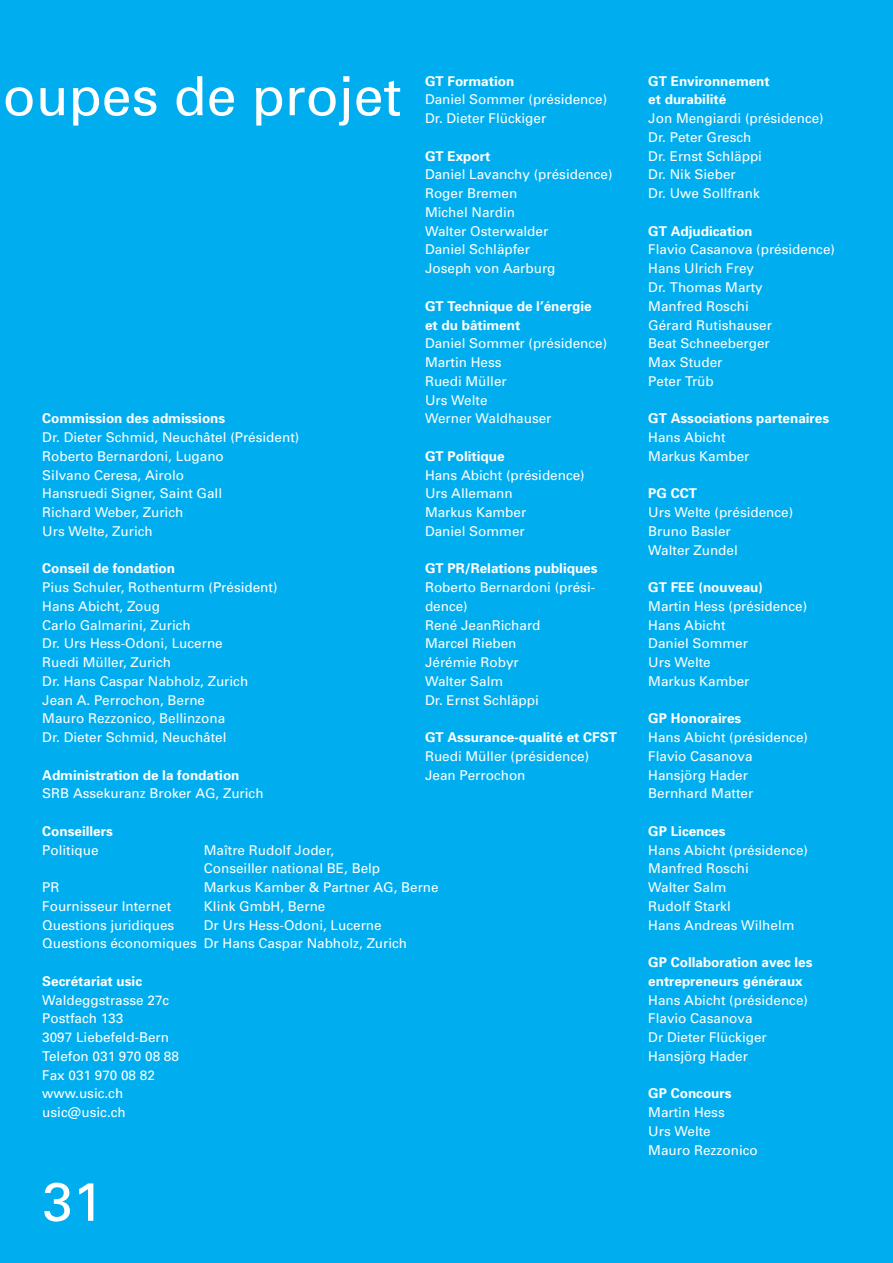
<style>
.page{position:relative;width:893px;height:1263px;background:#00aeef}
.page>*{position:absolute;margin:0;border:0;box-sizing:border-box;transform-origin:0 0}
.t1{font:54px "Univers";color:#fff}
.t2{font:13.5px/18.8px "Univers";color:#fff}
.t3{font:700 13.5px/18.8px "Univers";color:#fff}
.s1{font-weight:700}
.s2{font-weight:400}
</style>
<div class="page">
<p class="t1" style="left:3px;top:77px;width:400px">oupes de projet</p>
<p class="t2" style="left:42px;top:410px;width:258px"><span class="s1">Commission des admissions<br></span>Dr. Dieter Schmid, Neuchâtel (Président)<br>Roberto Bernardoni, Lugano<br>Silvano Ceresa, Airolo<br>Hansruedi Signer, Saint Gall<br>Richard Weber, Zurich<br>Urs Welte, Zurich</p>
<p class="t2" style="left:42px;top:560px;width:237px"><span class="s1">Conseil de fondation<br></span>Pius Schuler, Rothenturm (Président)<br>Hans Abicht, Zoug<br>Carlo Galmarini, Zurich<br>Dr. Urs Hess-Odoni, Lucerne<br>Ruedi Müller, Zurich<br>Dr. Hans Caspar Nabholz, Zurich<br>Jean A. Perrochon, Berne<br>Mauro Rezzonico, Bellinzona<br>Dr. Dieter Schmid, Neuchâtel</p>
<p class="t2" style="left:42px;top:766px;width:223px"><span class="s1">Administration de la fondation<br></span>SRB Assekuranz Broker AG, Zurich</p>
<p class="t3" style="left:42px;top:823px;width:72px">Conseillers<br><span class="s2">Politique</span></p>
<p class="t2" style="left:204px;top:841px;width:178px">Maître Rudolf Joder,<br>Conseiller national BE, Belp</p>
<p class="t2" style="left:425px;top:73px;width:184px"><span class="s1">GT Formation<br></span>Daniel Sommer (présidence)<br>Dr. Dieter Flückiger</p>
<p class="t2" style="left:425px;top:148px;width:189px"><span class="s1">GT Export<br></span>Daniel Lavanchy (présidence)<br>Roger Bremen<br>Michel Nardin<br>Walter Osterwalder<br>Daniel Schläpfer<br>Joseph von Aarburg</p>
<p class="t2" style="left:425px;top:298px;width:184px"><span class="s1">GT Technique de l’énergie et du bâtiment<br></span>Daniel Sommer (présidence)<br>Martin Hess<br>Ruedi Müller<br>Urs Welte<br>Werner Waldhauser</p>
<p class="t2" style="left:425px;top:448px;width:161px"><span class="s1">GT Politique<br></span>Hans Abicht (présidence)<br>Urs Allemann<br>Markus Kamber<br>Daniel Sommer</p>
<p class="t2" style="left:425px;top:560px;width:174px"><span class="s1">GT PR/Relations publiques<br></span>Roberto Bernardoni (prési&shy;dence)<br>René JeanRichard<br>Marcel Rieben<br>Jérémie Robyr<br>Walter Salm<br>Dr. Ernst Schläppi</p>
<p class="t2" style="left:425px;top:729px;width:194px"><span class="s1">GT Assurance-qualité et CFST<br></span>Ruedi Müller (présidence)<br>Jean Perrochon</p>
<p class="t2" style="left:42px;top:879px;width:19px">PR</p>
<p class="t2" style="left:204px;top:879px;width:236px">Markus Kamber &amp; Partner AG, Berne</p>
<p class="t2" style="left:42px;top:898px;width:130px">Fournisseur Internet</p>
<p class="t2" style="left:204px;top:898px;width:123px">Klink GmbH, Berne</p>
<p class="t2" style="left:42px;top:916px;width:133px">Questions juridiques</p>
<p class="t2" style="left:42px;top:916px;width:366px;text-indent:162px">Dr Urs Hess-Odoni, Lucerne<br>Questions économiques Dr Hans Caspar Nabholz, Zurich</p>
<p class="t2" style="left:42px;top:973px;width:138px"><span class="s1">Secrétariat usic<br></span>Waldeggstrasse 27c<br>Postfach 133<br>3097 Liebefeld-Bern<br>Telefon 031 970 08 88<br>Fax 031 970 08 82 www.usic.ch usic@usic.ch</p>
<p class="t1" style="left:42px;top:1182px;width:62px">31</p>
<p class="t2" style="left:648px;top:73px;width:177px"><span class="s1">GT Environnement<br>et durabilité<br></span>Jon Mengiardi (présidence)<br>Dr. Peter Gresch<br>Dr. Ernst Schläppi<br>Dr. Nik Sieber<br>Dr. Uwe Sollfrank</p>
<p class="t2" style="left:648px;top:223px;width:188px"><span class="s1">GT Adjudication<br></span>Flavio Casanova (présidence)<br>Hans Ulrich Frey<br>Dr. Thomas Marty<br>Manfred Roschi<br>Gérard Rutishauser<br>Beat Schneeberger<br>Max Studer<br>Peter Trüb</p>
<p class="t3" style="left:648px;top:410px;width:182px">GT Associations partenaires<br><span class="s2">Hans Abicht<br>Markus Kamber</span></p>
<p class="t2" style="left:648px;top:485px;width:146px"><span class="s1">PG CCT<br></span>Urs Welte (présidence)<br>Bruno Basler<br>Walter Zundel</p>
<p class="t2" style="left:648px;top:579px;width:160px"><span class="s1">GT FEE (nouveau)<br></span>Martin Hess (présidence)<br>Hans Abicht<br>Daniel Sommer<br>Urs Welte<br>Markus Kamber</p>
<p class="t2" style="left:648px;top:710px;width:161px"><span class="s1">GP Honoraires<br></span>Hans Abicht (présidence)<br>Flavio Casanova<br>Hansjörg Hader<br>Bernhard Matter</p>
<p class="t2" style="left:648px;top:823px;width:161px"><span class="s1">GP Licences<br></span>Hans Abicht (présidence)<br>Manfred Roschi<br>Walter Salm<br>Rudolf Starkl<br>Hans Andreas Wilhelm</p>
<p class="t2" style="left:648px;top:954px;width:166px"><span class="s1">GP Collaboration avec les entrepreneurs généraux<br></span>Hans Abicht (présidence)<br>Flavio Casanova<br>Dr Dieter Flückiger<br>Hansjörg Hader</p>
<p class="t2" style="left:648px;top:1085px;width:111px"><span class="s1">GP Concours<br></span>Martin Hess<br>Urs Welte<br>Mauro Rezzonico</p>
</div>
